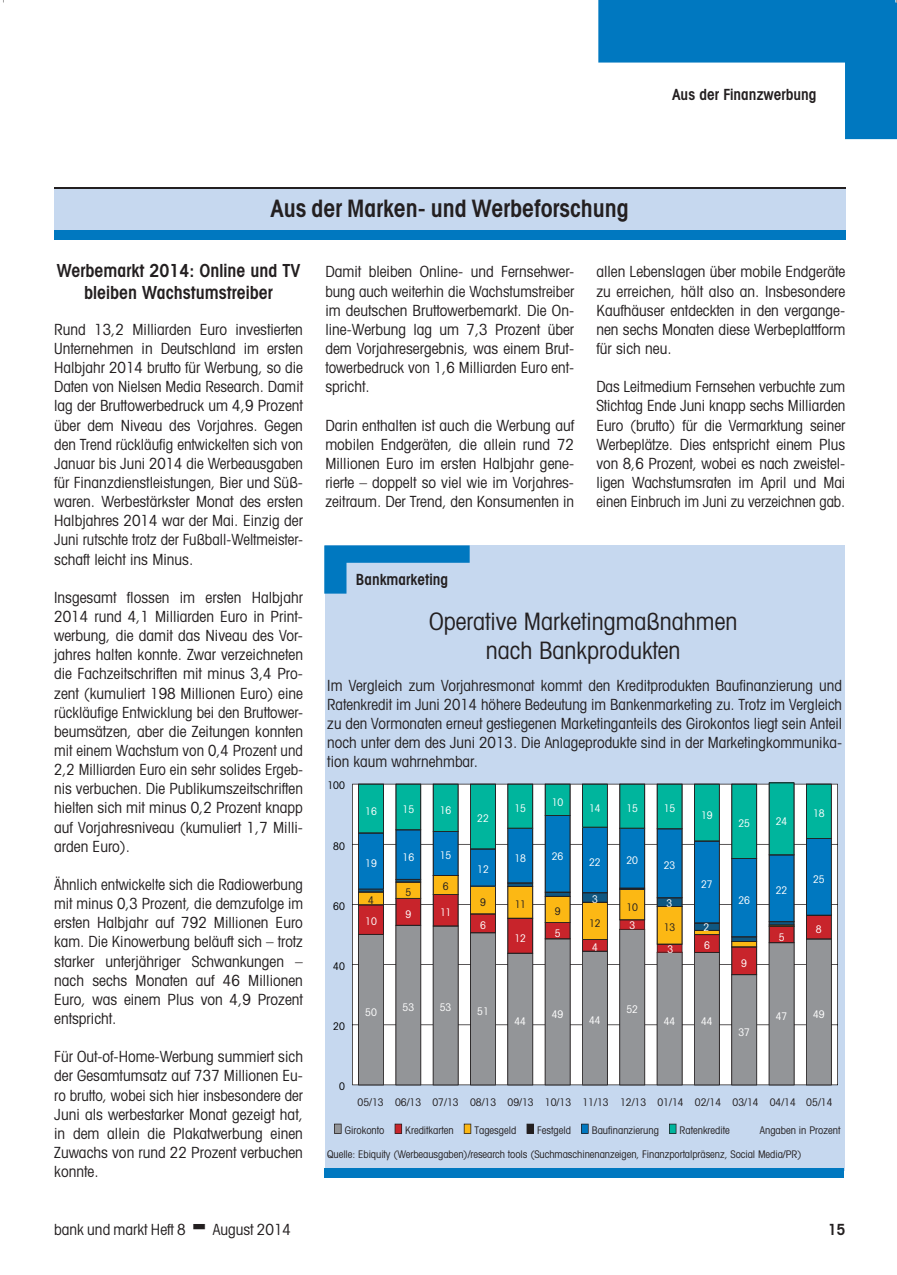
<style>
.page{position:relative;width:897px;height:1275px;background:#fff}
.page>*{position:absolute;margin:0;border:0;box-sizing:border-box;transform-origin:0 0}
.t1{font:condensed 24px/28.5px "Avant Garde";color:#231f20;text-align:center}
.t2{font:600 condensed 24px "Avant Garde";color:#231f20}
.t3{font:600 condensed 18px/21.3px "Avant Garde";color:#231f20;text-align:center}
.t4{font:condensed 15.3px/19.2px "Avant Garde";color:#231f20;text-align:justify}
.t5{font:600 condensed 15.3px "Avant Garde";color:#231f20}
.t6{font:condensed 10.5px "Avant Garde";color:#231f20}
.t7{font:condensed 10.5px "Avant Garde";color:#fff}
.t8{font:condensed 10.5px "Avant Garde";color:#000}
</style>
<div class="page">
<div style="left:54px;top:188px;width:791px;height:46px;background:#c6d8ef"></div>
<hr style="left:54px;top:187px;width:791px;height:2px;background:#231f20">
<div style="left:54px;top:230px;width:791px;height:9px;background:#0078c0"></div>
<div style="left:325px;top:545px;width:520px;height:625px;background:#c6d8ef"></div>
<div style="left:324px;top:1168px;width:520px;height:9px;background:#0078c0"></div>
<svg style="left:324px;top:545px;width:146px;height:48px"></svg>
<svg style="left:669px;top:1123px;width:7px;height:10px"></svg>
<svg style="left:581px;top:1123px;width:7px;height:10px"></svg>
<svg style="left:526px;top:1123px;width:8px;height:10px"></svg>
<svg style="left:464px;top:1123px;width:7px;height:10px"></svg>
<svg style="left:395px;top:1123px;width:7px;height:10px"></svg>
<svg style="left:334px;top:1123px;width:8px;height:10px"></svg>
<svg style="left:352px;top:783px;width:486px;height:302px;background:#f1f0f1"></svg>
<svg style="left:358px;top:783px;width:26px;height:302px;background:#628186"></svg>
<svg style="left:395px;top:783px;width:26px;height:302px;background:#698385"></svg>
<svg style="left:433px;top:783px;width:25px;height:302px;background:#6d8584"></svg>
<svg style="left:470px;top:783px;width:26px;height:302px;background:#678a82"></svg>
<svg style="left:507px;top:783px;width:26px;height:302px;background:#6c817c"></svg>
<svg style="left:545px;top:783px;width:25px;height:302px;background:#64868a"></svg>
<svg style="left:582px;top:783px;width:26px;height:302px;background:#628782"></svg>
<svg style="left:619px;top:783px;width:26px;height:302px;background:#668986"></svg>
<svg style="left:657px;top:783px;width:25px;height:302px;background:#628b86"></svg>
<svg style="left:694px;top:783px;width:26px;height:302px;background:#4c8190"></svg>
<svg style="left:731px;top:783px;width:26px;height:302px;background:#4a818c"></svg>
<svg style="left:769px;top:782px;width:25px;height:303px;background:#4e8893"></svg>
<svg style="left:806px;top:783px;width:25px;height:302px;background:#548594"></svg>
<svg style="left:598px;top:0;width:299px;height:139px"></svg>
<h1 class="t2" style="left:271px;top:194px;width:360px">Aus der Marken- und Werbeforschung</h1>
<p class="t5" style="left:672px;top:85px;width:146px">Aus der Finanzwerbung</p>
<p class="t3" style="left:57px;top:260px;width:245px">Werbemarkt 2014: Online und TV bleiben Wachstumstreiber</p>
<p class="t4" style="left:54px;top:319px;width:250px">Rund 13,2 Milliarden Euro investierten Unternehmen in Deutschland im ersten Halbjahr 2014 brutto für Werbung, so die Daten von Nielsen Media Research. Damit lag der Bruttowerbedruck um 4,9 Prozent über dem Niveau des Vorjahres. Gegen den Trend rückläufig entwickelten sich von Januar bis Juni 2014 die Werbeausgaben für Finanzdienstleistungen, Bier und Süß&shy;waren. Werbestärkster Monat des ersten Halbjahres 2014 war der Mai. Einzig der Juni rutschte trotz der Fußball-Weltmeister&shy;schaft leicht ins Minus.</p>
<p class="t4" style="left:54px;top:587px;width:250px">Insgesamt flossen im ersten Halbjahr 2014 rund 4,1 Milliarden Euro in Print&shy;werbung, die damit das Niveau des Vor&shy;jahres halten konnte. Zwar verzeichneten die Fachzeitschriften mit minus 3,4 Pro&shy;zent (kumuliert 198 Millionen Euro) eine rückläufige Entwicklung bei den Bruttower&shy;beumsätzen, aber die Zeitungen konnten mit einem Wachstum von 0,4 Prozent und 2,2 Milliarden Euro ein sehr solides Ergeb&shy;nis verbuchen. Die Publikumszeitschriften hielten sich mit minus 0,2 Prozent knapp auf Vorjahresniveau (kumuliert 1,7 Milli&shy;arden Euro).</p>
<p class="t4" style="left:54px;top:874px;width:250px">Ähnlich entwickelte sich die Radiowerbung mit minus 0,3 Prozent, die demzufolge im ersten Halbjahr auf 792 Millionen Euro kam. Die Kinowerbung beläuft sich – trotz starker unterjähriger Schwankungen – nach sechs Monaten auf 46 Millionen Euro, was einem Plus von 4,9 Prozent entspricht.</p>
<p class="t4" style="left:54px;top:1046px;width:250px">Für Out-of-Home-Werbung summiert sich der Gesamtumsatz auf 737 Millionen Eu&shy;ro brutto, wobei sich hier insbesondere der Juni als werbestarker Monat gezeigt hat, in dem allein die Plakatwerbung einen Zuwachs von rund 22 Prozent verbuchen konnte.</p>
<p class="t4" style="left:325px;top:262px;width:250px">Damit bleiben Online- und Fernsehwer&shy;bung auch weiterhin die Wachstumstreiber im deutschen Bruttowerbemarkt. Die On&shy;line-Werbung lag um 7,3 Prozent über dem Vorjahresergebnis, was einem Brut&shy;towerbedruck von 1,6 Milliarden Euro ent&shy;spricht.</p>
<p class="t4" style="left:325px;top:415px;width:250px">Darin enthalten ist auch die Werbung auf mobilen Endgeräten, die allein rund 72<br>Millionen Euro im ersten Halbjahr gene&shy;rierte – doppelt so viel wie im Vorjahres&shy;zeitraum. Der Trend, den Konsumenten in</p>
<p class="t4" style="left:596px;top:262px;width:250px">allen Lebenslagen über mobile Endgeräte zu erreichen, hält also an. Insbesondere Kaufhäuser entdeckten in den vergange&shy;nen sechs Monaten diese Werbeplattform für sich neu.</p>
<p class="t4" style="left:596px;top:377px;width:250px">Das Leitmedium Fernsehen verbuchte zum Stichtag Ende Juni knapp sechs Milliarden Euro (brutto) für die Vermarktung seiner Werbeplätze. Dies entspricht einem Plus von 8,6 Prozent, wobei es nach zweistel&shy;ligen Wachstumsraten im April und Mai einen Einbruch im Juni zu verzeichnen gab.</p>
<p class="t5" style="left:356px;top:570px;width:94px">Bankmarketing</p>
<h1 class="t1" style="left:429px;top:606px;width:309px">Operative Marketingmaßnahmen nach Bankprodukten</h1>
<p class="t4" style="left:327px;top:675px;width:516px">Im Vergleich zum Vorjahresmonat kommt den Kreditprodukten Baufinanzierung und Ratenkredit im Juni 2014 höhere Bedeutung im Bankenmarketing zu. Trotz im Vergleich zu den Vormonaten erneut gestiegenen Marketinganteils des Girokontos liegt sein Anteil noch unter dem des Juni 2013. Die Anlageprodukte sind in der Marketingkommunika&shy;tion kaum wahrnehmbar.</p>
<p class="t8" style="left:327px;top:779px;width:19px">100</p>
<p class="t8" style="left:333px;top:839px;width:13px">80</p>
<p class="t8" style="left:333px;top:899px;width:13px">60</p>
<p class="t8" style="left:333px;top:959px;width:13px">40</p>
<p class="t8" style="left:333px;top:1019px;width:13px">20</p>
<p class="t8" style="left:339px;top:1079px;width:7px">0</p>
<p class="t7" style="left:365px;top:804px;width:13px">16</p>
<p class="t7" style="left:365px;top:856px;width:13px">19</p>
<p class="t6" style="left:368px;top:894px;width:7px">4</p>
<p class="t7" style="left:365px;top:915px;width:13px">10</p>
<p class="t7" style="left:365px;top:1005px;width:13px">50</p>
<p class="t7" style="left:402px;top:802px;width:13px">15</p>
<p class="t7" style="left:402px;top:850px;width:13px">16</p>
<p class="t6" style="left:405px;top:885px;width:7px">5</p>
<p class="t7" style="left:405px;top:907px;width:7px">9</p>
<p class="t7" style="left:402px;top:1000px;width:13px">53</p>
<p class="t7" style="left:440px;top:803px;width:13px">16</p>
<p class="t7" style="left:440px;top:849px;width:13px">15</p>
<p class="t6" style="left:443px;top:879px;width:7px">6</p>
<p class="t7" style="left:440px;top:905px;width:13px">11</p>
<p class="t7" style="left:440px;top:1001px;width:13px">53</p>
<p class="t7" style="left:477px;top:812px;width:13px">22</p>
<p class="t7" style="left:477px;top:863px;width:13px">12</p>
<p class="t6" style="left:480px;top:895px;width:7px">9</p>
<p class="t7" style="left:480px;top:919px;width:7px">6</p>
<p class="t7" style="left:477px;top:1004px;width:13px">51</p>
<p class="t7" style="left:514px;top:801px;width:13px">15</p>
<p class="t7" style="left:552px;top:795px;width:13px">10</p>
<p class="t7" style="left:589px;top:801px;width:13px">14</p>
<p class="t7" style="left:514px;top:851px;width:13px">18</p>
<p class="t7" style="left:552px;top:849px;width:13px">26</p>
<p class="t7" style="left:589px;top:855px;width:13px">22</p>
<p class="t6" style="left:515px;top:898px;width:13px">11</p>
<p class="t6" style="left:555px;top:905px;width:7px">9</p>
<p class="t7" style="left:592px;top:893px;width:7px">3</p>
<p class="t6" style="left:589px;top:916px;width:13px">12</p>
<p class="t7" style="left:514px;top:931px;width:13px">12</p>
<p class="t7" style="left:555px;top:926px;width:7px">5</p>
<p class="t7" style="left:592px;top:940px;width:7px">4</p>
<p class="t7" style="left:514px;top:1014px;width:13px">44</p>
<p class="t7" style="left:552px;top:1007px;width:13px">49</p>
<p class="t7" style="left:589px;top:1013px;width:13px">44</p>
<p class="t7" style="left:626px;top:801px;width:13px">15</p>
<p class="t7" style="left:664px;top:802px;width:13px">15</p>
<p class="t7" style="left:701px;top:808px;width:13px">19</p>
<p class="t7" style="left:738px;top:817px;width:13px">25</p>
<p class="t7" style="left:776px;top:814px;width:13px">24</p>
<p class="t7" style="left:813px;top:807px;width:13px">18</p>
<p class="t7" style="left:626px;top:853px;width:13px">20</p>
<p class="t7" style="left:664px;top:858px;width:13px">23</p>
<p class="t6" style="left:626px;top:900px;width:13px">10</p>
<p class="t7" style="left:666px;top:896px;width:7px">3</p>
<p class="t7" style="left:701px;top:877px;width:13px">27</p>
<p class="t7" style="left:738px;top:893px;width:13px">26</p>
<p class="t7" style="left:776px;top:883px;width:13px">22</p>
<p class="t7" style="left:813px;top:872px;width:13px">25</p>
<p class="t7" style="left:629px;top:918px;width:7px">3</p>
<p class="t6" style="left:664px;top:920px;width:13px">13</p>
<p class="t7" style="left:667px;top:942px;width:7px">3</p>
<p class="t7" style="left:703px;top:921px;width:7px">2</p>
<p class="t7" style="left:704px;top:939px;width:7px">6</p>
<p class="t7" style="left:778px;top:930px;width:7px">5</p>
<p class="t7" style="left:816px;top:922px;width:7px">8</p>
<p class="t7" style="left:741px;top:956px;width:7px">9</p>
<p class="t7" style="left:626px;top:1002px;width:13px">52</p>
<p class="t7" style="left:664px;top:1014px;width:13px">44</p>
<p class="t7" style="left:701px;top:1014px;width:13px">44</p>
<p class="t7" style="left:776px;top:1009px;width:13px">47</p>
<p class="t7" style="left:813px;top:1007px;width:13px">49</p>
<p class="t7" style="left:738px;top:1025px;width:13px">37</p>
<p class="t6" style="left:357px;top:1095px;width:476px">05/13 06/13 07/13 08/13 09/13 10/13 11/13 12/13 01/14 02/14 03/14 04/14 05/14</p>
<p class="t6" style="left:345px;top:1123px;width:41px">Girokonto</p>
<p class="t6" style="left:405px;top:1123px;width:50px">Kreditkarten</p>
<p class="t6" style="left:474px;top:1123px;width:43px">Tagesgeld</p>
<p class="t6" style="left:537px;top:1123px;width:35px">Festgeld</p>
<p class="t6" style="left:592px;top:1123px;width:69px">Baufinanzierung</p>
<p class="t6" style="left:679px;top:1123px;width:52px">Ratenkredite</p>
<p class="t6" style="left:760px;top:1124px;width:82px">Angaben in Prozent</p>
<p class="t6" style="left:327px;top:1147px;width:476px">Quelle: Ebiquity (Werbeausgaben)/research tools (Suchmaschinenanzeigen, Finanzportalpräsenz, Social Media/PR)</p>
<p class="t4" style="left:54px;top:1218px;width:133px">bank und markt Heft 8</p>
<p class="t4" style="left:213px;top:1219px;width:80px">August 2014</p>
<p class="t5" style="left:828px;top:1219px;width:19px">15</p>
</div>
